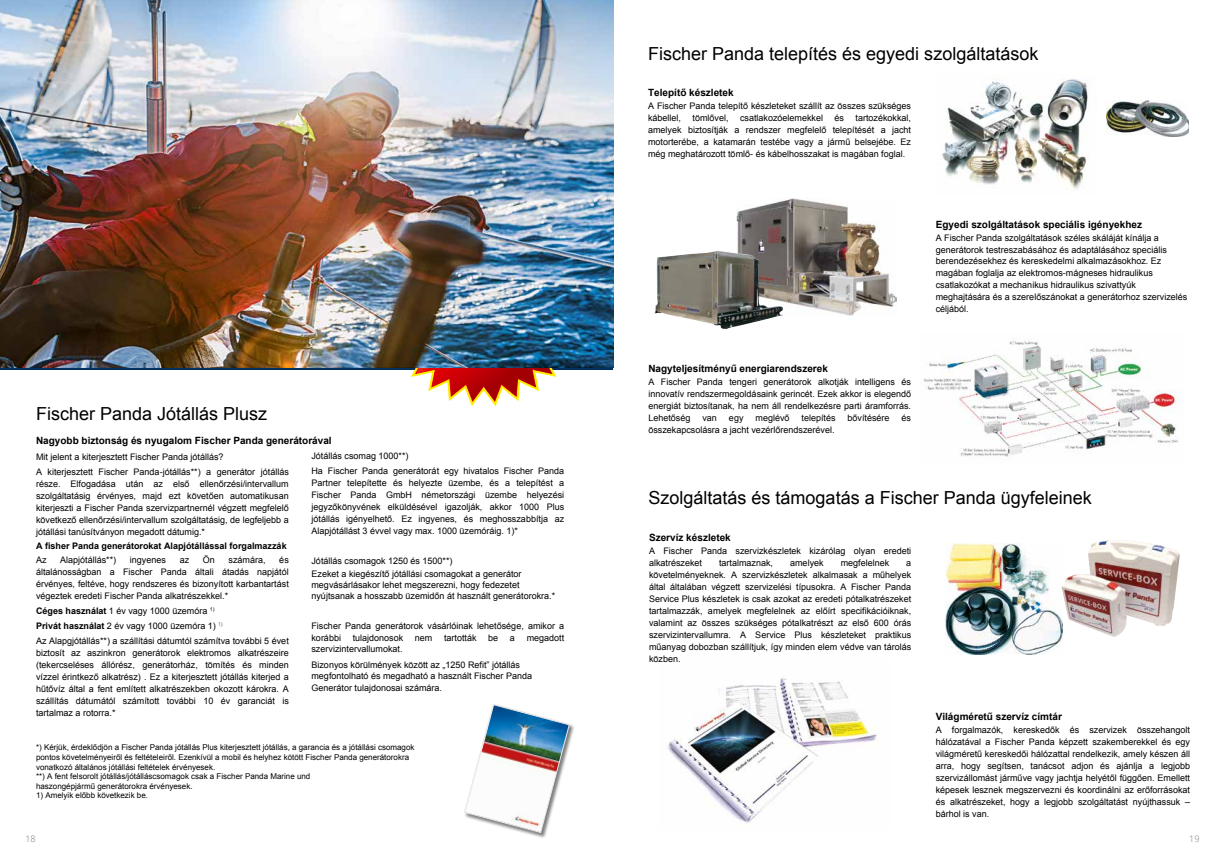
<style>
.page{position:relative;width:1225px;height:859px;background:#fff}
.page>*{position:absolute;margin:0;border:0;box-sizing:border-box;transform-origin:0 0}
.t1{font:18px "Arial";color:#000}
.t2{font:700 10px "Arial";color:#000}
.t3{font:9px/12px "Arial";color:#000}
.t4{font:700 9px "Arial";color:#000}
.t5{font:300 9px "Open Sans";color:#777776}
.t6{font:8px/9.6px "Arial";color:#000}
.s1{font-weight:700}
</style>
<div class="page">
<img style="left:942px;top:79px;width:146px;height:110px">
<img style="left:1106px;top:100px;width:83px;height:37px">
<img style="left:736px;top:198px;width:160px;height:118px">
<img style="left:923px;top:341px;width:255px;height:116px">
<img style="left:654px;top:251px;width:129px;height:78px">
<img style="left:945px;top:544px;width:117px;height:110px">
<img style="left:1061px;top:540px;width:119px;height:97px">
<img style="left:659px;top:678px;width:219px;height:145px">
<hr style="left:0;top:368px;width:612px;height:1px;background:#00305d">
<svg style="left:389px;top:368px;width:189px;height:38px"></svg>
<div style="left:464px;top:704px;width:111px;height:135px;background:#000;opacity:.5"></div>
<img style="left:464px;top:704px;width:106px;height:130px">
<img style="left:0;top:0;width:613px;height:368px">
<h1 class="t1" style="left:648px;top:42px;width:392px">Fischer Panda telepítés és egyedi szolgáltatások</h1>
<h1 class="t1" style="left:36px;top:402px;width:233px">Fischer Panda Jótállás Plusz</h1>
<p class="t2" style="left:36px;top:434px;width:297px">Nagyobb biztonság és nyugalom Fischer Panda generátorával</p>
<p class="t3" style="left:36px;top:450px;width:254px;line-height:14.8px">Mit jelent a kiterjesztett Fischer Panda jótállás?<br>A kiterjesztett Fischer Panda-jótállás**) a generátor jótállás</p>
<p class="t3" style="left:36px;top:478px;width:254px;text-align:justify">része. Elfogadása után az első ellenőrzési/intervallum szolgáltatásig érvényes, majd ezt követően automatikusan kiterjeszti a Fischer Panda szervizpartnernél végzett megfelelő következő ellenőrzési/intervallum szolgáltatásig, de legfeljebb a jótállási tanúsítványon megadott dátumig.*</p>
<p class="t4" style="left:36px;top:539px;width:252px">A fisher Panda generátorokat Alapjótállással forgalmazzák</p>
<p class="t3" style="left:36px;top:554px;width:12px">Az</p>
<p class="t3" style="left:60px;top:554px;width:58px">Alapjótállás**)</p>
<p class="t3" style="left:130px;top:554px;width:38px">ingyenes</p>
<p class="t3" style="left:180px;top:554px;width:11px">az</p>
<p class="t3" style="left:203px;top:554px;width:14px">Ön</p>
<p class="t3" style="left:229px;top:554px;width:39px">számára,</p>
<p class="t3" style="left:36px;top:554px;width:254px;text-align:justify;text-indent:243px">és általánosságban a Fischer Panda általi átadás napjától érvényes, feltéve, hogy rendszeres és bizonyított karbantartást végeztek eredeti Fischer Panda alkatrészekkel.*</p>
<p class="t3" style="left:36px;top:604px;width:254px;line-height:14.8px"><span class="s1">Céges használat</span> 1 év vagy 1000 üzemóra <sup>1)<br></sup><span class="s1">Privát használat</span> 2 év vagy 1000 üzemóra 1) <sup>1)<br></sup>Az Alapgjótállás**) a szállítási dátumtól számítva további 5 évet</p>
<p class="t3" style="left:36px;top:647px;width:254px;text-align:justify">biztosít az aszinkron generátorok elektromos alkatrészeire (tekercseléses állórész, generátorház, tömítés és minden vízzel érintkező alkatrész) . Ez a kiterjesztett jótállás kiterjed a hűtővíz által a fent említett alkatrészekben okozott károkra. A szállítás dátumától számított további 10 év garanciát is tartalmaz a rotorra.*</p>
<p class="t3" style="left:311px;top:449px;width:254px;line-height:14.9px">Jótállás csomag 1000**)<br>Ha Fischer Panda generátorát egy hivatalos Fischer Panda</p>
<p class="t3" style="left:311px;top:477px;width:254px;text-align:justify">Partner telepítette és helyezte üzembe, és a telepítést a Fischer Panda GmbH németországi üzembe helyezési jegyzőkönyvének elküldésével igazolják, akkor 1000 Plus jótállás igényelhető. Ez ingyenes, és meghosszabbítja az Alapjótállást 3 évvel vagy max. 1000 üzemóráig. 1)*</p>
<p class="t3" style="left:311px;top:554px;width:212px;line-height:13.6px">Jótállás csomagok 1250 és 1500**)<br>Ezeket a kiegészítő jótállási csomagokat a generátor</p>
<p class="t3" style="left:311px;top:580px;width:245px;line-height:10.8px">megvásárlásakor lehet megszerezni, hogy fedezetet nyújtsanak a hosszabb üzemidőn át használt generátorokra.*</p>
<p class="t3" style="left:311px;top:620px;width:254px">Fischer Panda generátorok vásárlóinak lehetősége, amikor a korábbi</p>
<p class="t3" style="left:353px;top:632px;width:52px">tulajdonosok</p>
<p class="t3" style="left:415px;top:632px;width:19px">nem</p>
<p class="t3" style="left:444px;top:632px;width:34px">tartották</p>
<p class="t3" style="left:488px;top:632px;width:12px">be</p>
<p class="t3" style="left:510px;top:632px;width:7px">a</p>
<p class="t3" style="left:526px;top:632px;width:39px">megadott</p>
<p class="t3" style="left:311px;top:642px;width:210px;line-height:15.1px">szervizintervallumokat.<br>Bizonyos körülmények között az „1250 Refit” jótállás</p>
<p class="t3" style="left:311px;top:670px;width:222px">megfontolható és megadható a használt Fischer Panda<br>Generátor tulajdonosai számára.</p>
<p class="t6" style="left:36px;top:743px;width:380px">*) Kérjük, érdeklődjön a Fischer Panda jótállás Plus kiterjesztett jótállás, a garancia és a jótállási csomagok pontos követelményeiről és feltételeiről. Ezenkívül a mobil és helyhez kötött Fischer Panda generátorokra vonatkozó általános jótállási feltételek érvényesek.<br>**) A fent felsorolt jótállás/jótálláscsomagok csak a Fischer Panda Marine und<br>haszongépjármű generátorokra érvényesek.</p>
<p class="t6" style="left:36px;top:791px;width:114px">1) Amelyik előbb következik be.</p>
<p class="t2" style="left:648px;top:86px;width:87px">Telepítő készletek</p>
<p class="t3" style="left:648px;top:100px;width:264px">A Fischer Panda telepítő készleteket szállít az összes szükséges kábellel,</p>
<p class="t3" style="left:648px;top:112px;width:264px;text-align:justify;text-indent:207px">tartozékokkal, amelyek biztosítják a rendszer megfelelő telepítését a jacht motorterébe, a katamarán testébe vagy a jármű belsejébe. Ez még meghatározott tömlő- és kábelhosszakat is magában foglal.</p>
<p class="t3" style="left:692px;top:112px;width:38px">tömlővel,</p>
<p class="t3" style="left:740px;top:112px;width:85px">csatlakozóelemekkel</p>
<p class="t3" style="left:834px;top:112px;width:11px">és</p>
<p class="t2" style="left:648px;top:362px;width:181px">Nagyteljesítményű energiarendszerek</p>
<p class="t3" style="left:648px;top:376px;width:264px;text-align:justify">A Fischer Panda tengeri generátorok alkotják intelligens és innovatív rendszermegoldásaink gerincét. Ezek akkor is elegendő energiát biztosítanak, ha nem áll rendelkezésre parti áramforrás.<br>Lehetőség</p>
<p class="t3" style="left:702px;top:412px;width:16px">van</p>
<p class="t3" style="left:729px;top:412px;width:16px">egy</p>
<p class="t3" style="left:755px;top:412px;width:36px">meglévő</p>
<p class="t3" style="left:801px;top:412px;width:36px">telepítés</p>
<p class="t3" style="left:847px;top:412px;width:44px">bővítésére</p>
<p class="t3" style="left:901px;top:412px;width:11px">és</p>
<p class="t3" style="left:648px;top:424px;width:188px">összekapcsolásra a jacht vezérlőrendszerével.</p>
<p class="t2" style="left:935px;top:218px;width:208px">Egyedi szolgáltatások speciális igényekhez</p>
<p class="t3" style="left:935px;top:232px;width:253px">A Fischer Panda szolgáltatások széles skáláját kínálja a generátorok testreszabásához és adaptálásához speciális berendezésekhez és kereskedelmi alkalmazásokhoz. Ez magában foglalja az elektromos-mágneses hidraulikus csatlakozókat a mechanikus hidraulikus szivattyúk meghajtására és a szerelőszánokat a generátorhoz szervizelés céljából.</p>
<h1 class="t1" style="left:648px;top:486px;width:445px">Szolgáltatás és támogatás a Fischer Panda ügyfeleinek</h1>
<p class="t2" style="left:649px;top:531px;width:83px">Szervíz készletek</p>
<p class="t3" style="left:649px;top:545px;width:264px">A Fischer Panda szervizkészletek kizárólag olyan eredeti alkatrészeket</p>
<p class="t3" style="left:719px;top:557px;width:56px">tartalmaznak,</p>
<p class="t3" style="left:790px;top:557px;width:35px">amelyek</p>
<p class="t3" style="left:840px;top:557px;width:50px">megfelelnek</p>
<p class="t3" style="left:649px;top:557px;width:264px;text-align:justify;text-indent:257px">a követelményeknek. A szervizkészletek alkalmasak a műhelyek által általában végzett szervizelési típusokra. A Fischer Panda Service Plus készletek is csak azokat az eredeti pótalkatrészeket tartalmazzák, amelyek megfelelnek az előírt specifikációiknak, valamint az összes szükséges pótalkatrészt az első 600 órás szervizintervallumra. A Service Plus készleteket praktikus műanyag dobozban szállítjuk, így minden elem védve van tárolás közben.</p>
<p class="t2" style="left:935px;top:710px;width:128px">Világméretű szervíz címtár</p>
<p class="t3" style="left:935px;top:724px;width:256px;text-align:justify">A forgalmazók, kereskedők és szervizek összehangolt hálózatával a Fischer Panda képzett szakemberekkel és egy világméretű kereskedői hálózattal rendelkezik, amely készen áll arra, hogy segítsen, tanácsot adjon és ajánlja a legjobb szervizállomást járműve vagy jachtja helyétől függően. Emellett képesek lesznek megszervezni és koordinálni az erőforrásokat és alkatrészeket, hogy a legjobb szolgáltatást nyújthassuk – bárhol is van.</p>
<p class="t5" style="left:26px;top:832px;width:12px">18</p>
<p class="t5" style="left:1189px;top:832px;width:12px">19</p>
</div>
